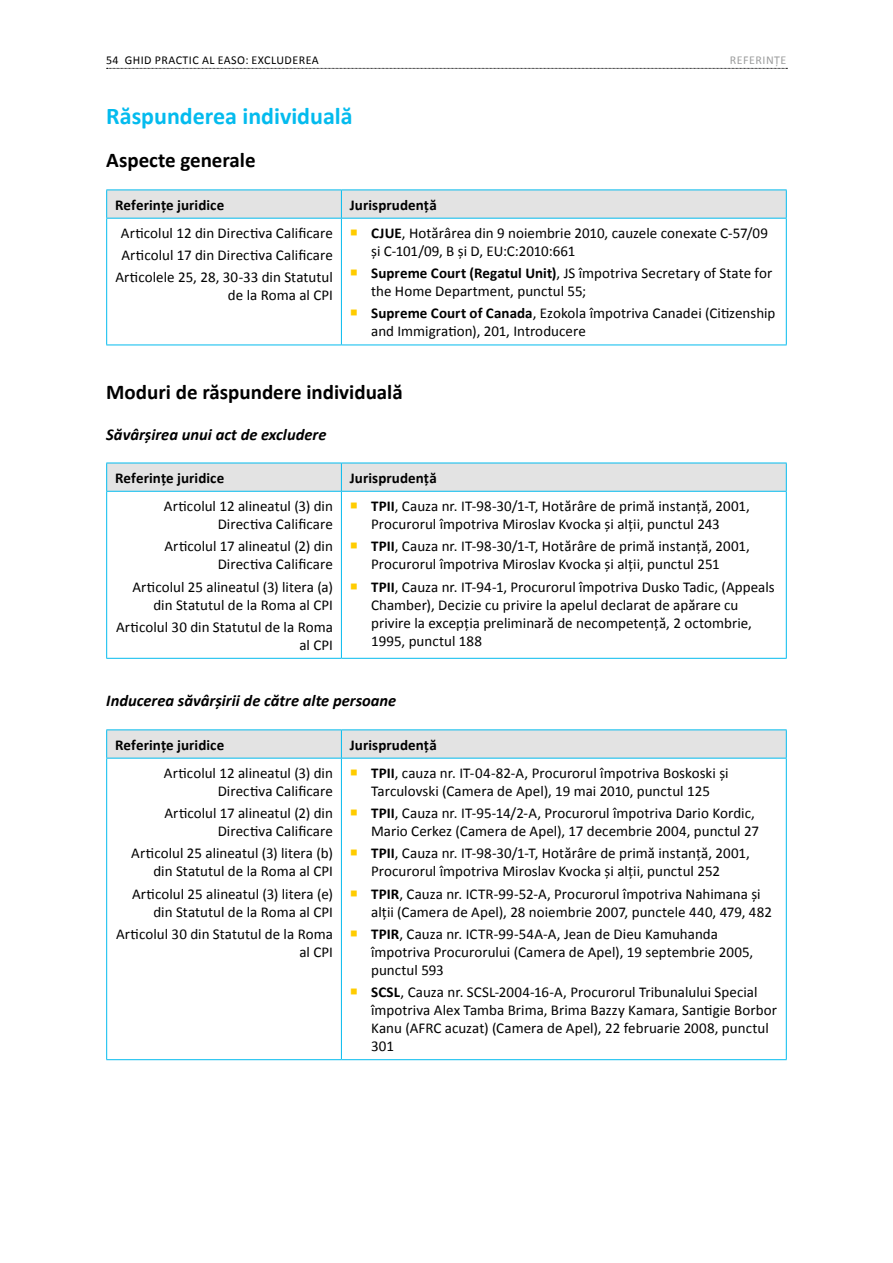
<style>
.page{position:relative;width:893px;height:1263px;background:#fff}
.page>*{position:absolute;margin:0;border:0;box-sizing:border-box;transform-origin:0 0}
.t1{font:700 24px "Calibri";color:#04bbee}
.t2{font:700 21px "Calibri";color:#000}
.t3{font:italic 700 16.5px "Calibri";color:#000}
.t4{font:15px/18px "Calibri";letter-spacing:.005em;color:#000;text-align:right}
.t5{font:700 15px "Calibri";letter-spacing:.005em;color:#000}
.t6{font:12px "Calibri";letter-spacing:.04em;color:#000}
.t7{font:12px "Calibri";letter-spacing:.04em;color:#9c9d9d}
.s1{color:#fc0}
.s2{font-weight:700}
</style>
<div class="page">
<svg style="left:107px;top:68px;width:680px;height:1px"></svg>
<svg style="left:106px;top:190px;width:681px;height:28px;background:#dce1e3"></svg>
<hr style="left:106px;top:218px;width:235px;height:1px;background:#04bbee">
<hr style="left:106px;top:219px;width:1px;height:126px;background:#04bbee">
<hr style="left:341px;top:218px;width:446px;height:1px;background:#04bbee">
<hr style="left:341px;top:219px;width:1px;height:126px;background:#04bbee">
<hr style="left:786px;top:219px;width:1px;height:126px;background:#04bbee">
<hr style="left:106px;top:345px;width:235px;height:1px;background:#04bbee">
<hr style="left:341px;top:345px;width:446px;height:1px;background:#04bbee">
<svg style="left:106px;top:463px;width:681px;height:28px;background:#dce1e3"></svg>
<hr style="left:106px;top:491px;width:235px;height:1px;background:#04bbee">
<hr style="left:106px;top:492px;width:1px;height:166px;background:#04bbee">
<hr style="left:341px;top:491px;width:446px;height:1px;background:#04bbee">
<hr style="left:341px;top:492px;width:1px;height:166px;background:#04bbee">
<hr style="left:786px;top:492px;width:1px;height:166px;background:#04bbee">
<hr style="left:106px;top:658px;width:235px;height:1px;background:#04bbee">
<hr style="left:341px;top:658px;width:446px;height:1px;background:#04bbee">
<hr style="left:106px;top:729px;width:235px;height:1px;background:#04bbee">
<hr style="left:341px;top:729px;width:446px;height:1px;background:#04bbee">
<svg style="left:106px;top:730px;width:681px;height:28px;background:#dce1e3"></svg>
<hr style="left:106px;top:758px;width:235px;height:1px;background:#04bbee">
<hr style="left:106px;top:758px;width:1px;height:301px;background:#04bbee">
<hr style="left:341px;top:758px;width:446px;height:1px;background:#04bbee">
<hr style="left:341px;top:758px;width:1px;height:301px;background:#04bbee">
<hr style="left:786px;top:758px;width:1px;height:301px;background:#04bbee">
<hr style="left:106px;top:1059px;width:235px;height:1px;background:#04bbee">
<hr style="left:341px;top:1059px;width:446px;height:1px;background:#04bbee">
<p class="t6" style="left:106px;top:52px;width:214px">54 GHID PRACTIC AL EASO: EXCLUDEREA</p>
<p class="t7" style="left:730px;top:52px;width:58px">REFERINȚE</p>
<h1 class="t1" style="left:106px;top:101px;width:248px">Răspunderea individuală</h1>
<h2 class="t2" style="left:106px;top:146px;width:151px">Aspecte generale</h2>
<p class="t5" style="left:115px;top:195px;width:111px">Referințe juridice</p>
<p class="t5" style="left:350px;top:195px;width:88px">Jurisprudență</p>
<p class="t4" style="left:115px;top:222px;width:219px;line-height:22.2px;text-align:center">Articolul 12 din Directiva Calificare<br>Articolul 17 din Directiva Calificare<br>Articolele 25, 28, 30-33 din Statutul</p>
<p class="t4" style="left:228px;top:286px;width:106px">de la Roma al CPI</p>
<p class="t4" style="left:371px;top:224px;width:398px;text-align:left;text-indent:-21px"><span class="s1">○</span> <span class="s2">CJUE</span>, Hotărârea din 9 noiembrie 2010, cauzele conexate C-57/09 și C-101/09, B și D, EU:C:2010:661</p>
<p class="t4" style="left:371px;top:264px;width:403px;text-align:left;text-indent:-21px"><span class="s1">○</span> <span class="s2">Supreme Court (Regatul Unit)</span>, JS împotriva Secretary of State for the Home Department, punctul 55;</p>
<p class="t4" style="left:371px;top:304px;width:406px;text-align:left;text-indent:-21px"><span class="s1">○</span> <span class="s2">Supreme Court of Canada</span>, Ezokola împotriva Canadei (Citizenship and Immigration), 201, Introducere</p>
<h2 class="t2" style="left:106px;top:378px;width:298px">Moduri de răspundere individuală</h2>
<p class="t3" style="left:106px;top:424px;width:222px">Săvârșirea unui act de excludere</p>
<p class="t5" style="left:115px;top:468px;width:111px">Referințe juridice</p>
<p class="t5" style="left:350px;top:468px;width:88px">Jurisprudență</p>
<p class="t4" style="left:164px;top:497px;width:170px">Articolul 12 alineatul (3) din<br>Directiva Calificare</p>
<p class="t4" style="left:164px;top:537px;width:170px">Articolul 17 alineatul (2) din<br>Directiva Calificare</p>
<p class="t4" style="left:132px;top:578px;width:202px">Articolul 25 alineatul (3) litera (a) din Statutul de la Roma al CPI</p>
<p class="t4" style="left:116px;top:618px;width:218px">Articolul 30 din Statutul de la Roma al CPI</p>
<p class="t4" style="left:350px;top:497px;width:401px;text-align:center"><span class="s1">○</span> <span class="s2">TPII</span>, Cauza nr. IT-98-30/1-T, Hotărâre de primă instanță, 2001,<br>Procurorul împotriva Miroslav Kvocka și alții, punctul 243</p>
<p class="t4" style="left:350px;top:537px;width:401px;text-align:center"><span class="s1">○</span> <span class="s2">TPII</span>, Cauza nr. IT-98-30/1-T, Hotărâre de primă instanță, 2001,<br>Procurorul împotriva Miroslav Kvocka și alții, punctul 251</p>
<p class="t4" style="left:371px;top:578px;width:405px;text-align:left;text-indent:-21px"><span class="s1">○</span> <span class="s2">TPII</span>, Cauza nr. IT-94-1, Procurorul împotriva Dusko Tadic, (Appeals Chamber), Decizie cu privire la apelul declarat de apărare cu privire la excepția preliminară de necompetență, 2 octombrie, 1995, punctul 188</p>
<p class="t3" style="left:106px;top:690px;width:292px">Inducerea săvârșirii de către alte persoane</p>
<p class="t5" style="left:115px;top:735px;width:111px">Referințe juridice</p>
<p class="t5" style="left:350px;top:735px;width:88px">Jurisprudență</p>
<p class="t4" style="left:164px;top:764px;width:170px">Articolul 12 alineatul (3) din<br>Directiva Calificare</p>
<p class="t4" style="left:164px;top:804px;width:170px">Articolul 17 alineatul (2) din<br>Directiva Calificare</p>
<p class="t4" style="left:131px;top:844px;width:203px">Articolul 25 alineatul (3) litera (b) din Statutul de la Roma al CPI</p>
<p class="t4" style="left:132px;top:885px;width:202px">Articolul 25 alineatul (3) litera (e) din Statutul de la Roma al CPI</p>
<p class="t4" style="left:116px;top:925px;width:218px">Articolul 30 din Statutul de la Roma al CPI</p>
<p class="t4" style="left:350px;top:764px;width:380px;text-align:center"><span class="s1">○</span> <span class="s2">TPII</span>, cauza nr. IT-04-82-A, Procurorul împotriva Boskoski și<br>Tarculovski (Camera de Apel), 19 mai 2010, punctul 125</p>
<p class="t4" style="left:350px;top:804px;width:411px"><span class="s1">○</span> <span class="s2">TPII</span>, Cauza nr. IT-95-14/2-A, Procurorul împotriva Dario Kordic,<br>Mario Cerkez (Camera de Apel), 17 decembrie 2004, punctul 27</p>
<p class="t4" style="left:350px;top:844px;width:401px;text-align:center"><span class="s1">○</span> <span class="s2">TPII</span>, Cauza nr. IT-98-30/1-T, Hotărâre de primă instanță, 2001,<br>Procurorul împotriva Miroslav Kvocka și alții, punctul 252</p>
<p class="t4" style="left:371px;top:885px;width:402px;text-align:left;text-indent:-21px"><span class="s1">○</span> <span class="s2">TPIR</span>, Cauza nr. ICTR-99-52-A, Procurorul împotriva Nahimana și alții (Camera de Apel), 28 noiembrie 2007, punctele 440, 479, 482</p>
<p class="t4" style="left:371px;top:925px;width:384px;text-align:left;text-indent:-21px"><span class="s1">○</span> <span class="s2">TPIR</span>, Cauza nr. ICTR-99-54A-A, Jean de Dieu Kamuhanda împotriva Procurorului (Camera de Apel), 19 septembrie 2005, punctul 593</p>
<p class="t4" style="left:371px;top:983px;width:407px;text-align:left;text-indent:-21px"><span class="s1">○</span> <span class="s2">SCSL</span>, Cauza nr. SCSL-2004-16-A, Procurorul Tribunalului Special împotriva Alex Tamba Brima, Brima Bazzy Kamara, Santigie Borbor Kanu (AFRC acuzat) (Camera de Apel), 22 februarie 2008, punctul 301</p>
</div>
